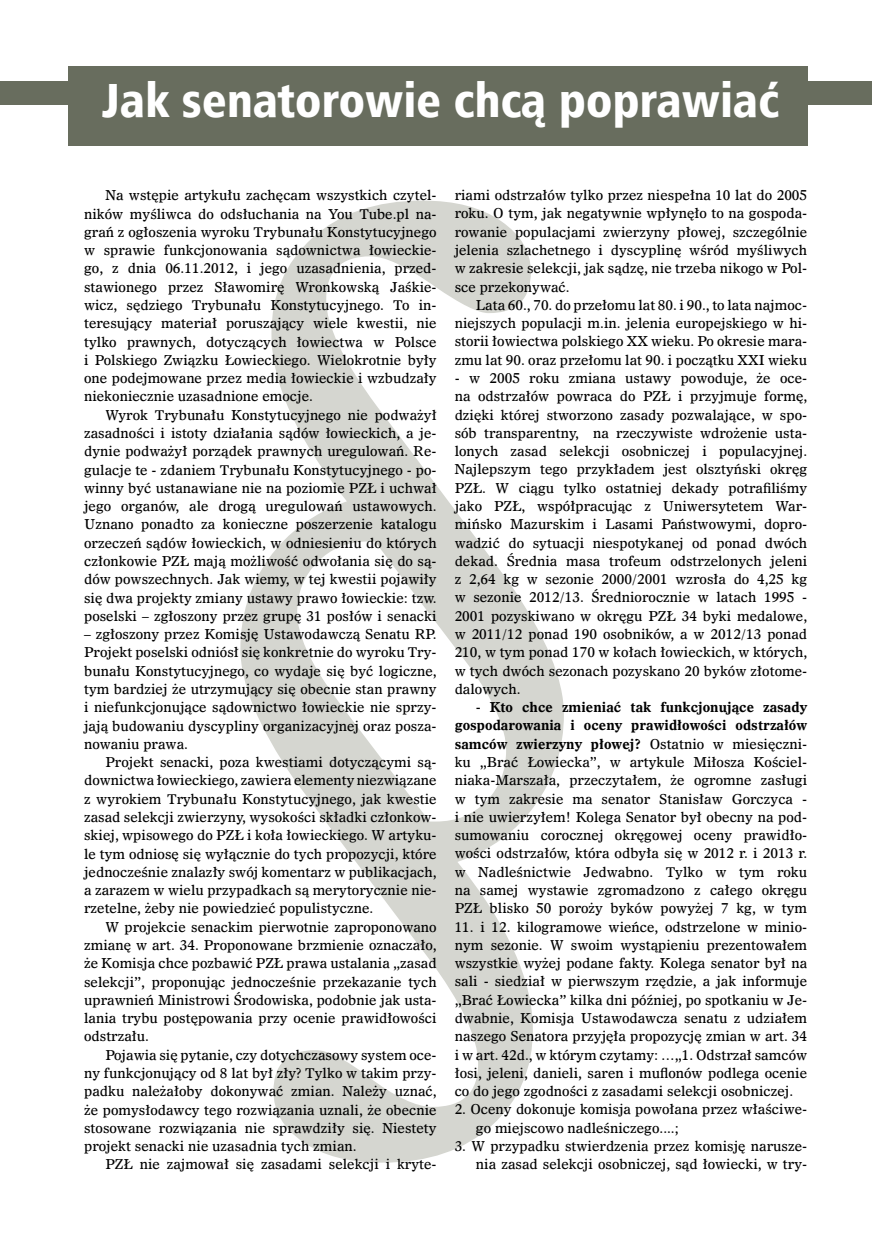
<style>
.page{position:relative;width:872px;height:1242px;background:#fff}
.page>*{position:absolute;margin:0;border:0;box-sizing:border-box;transform-origin:0 0}
.t1{font:1033.05px "Dutch 766 EU";color:#d5d6d0}
.t2{font:48px "Humnst 777 Blk Cn EU";color:#fff}
.t3{font:13.5px/18.3px "Dutch 811 EU";color:#000;text-align:justify}
.s1{font-weight:700}
</style>
<div class="page">
<div style="left:69px;top:66px;width:739px;height:79px;background:#686d5e"></div>
<div style="left:0;top:81px;width:872px;height:24px;background:#686d5e"></div>
<h2 class="t2" style="left:102px;top:70px;width:678px">Jak senatorowie chcą poprawiać</h2>
<p class="t3" style="left:455px;top:186px;width:354px">riami odstrzałów tylko przez niespełna 10 lat do 2005 roku. O tym, jak negatywnie wpłynęło to na gospoda&shy;rowanie populacjami zwierzyny płowej, szczególnie jelenia szlachetnego i dyscyplinę wśród myśliwych w zakresie selekcji, jak sądzę, nie trzeba nikogo w Pol&shy;sce przekonywać.</p>
<p class="t3" style="left:455px;top:296px;width:354px;text-indent:21px">Lata 60., 70. do przełomu lat 80. i 90., to lata najmoc&shy;niejszych populacji m.in. jelenia europejskiego w hi&shy;storii łowiectwa polskiego XX wieku. Po okresie mara&shy;zmu lat 90. oraz przełomu lat 90. i początku XXI wieku</p>
<p class="t3" style="left:455px;top:369px;width:354px">- w 2005 roku zmiana ustawy powoduje, że oce&shy;na odstrzałów powraca do PZŁ i przyjmuje formę, dzięki której stworzono zasady pozwalające, w spo&shy;sób transparentny, na rzeczywiste wdrożenie usta&shy;lonych zasad selekcji osobniczej i populacyjnej.<br>Najlepszym tego przykładem jest olsztyński okręg PZŁ. W ciągu tylko ostatniej dekady potrafiliśmy jako PZŁ, współpracując z Uniwersytetem War&shy;mińsko Mazurskim i Lasami Państwowymi, dopro&shy;wadzić do sytuacji niespotykanej od ponad dwóch dekad. Średnia masa trofeum odstrzelonych jeleni z 2,64 kg w sezonie 2000/2001 wzrosła do 4,25 kg w sezonie 2012/13. Średniorocznie w latach 1995 - 2001 pozyskiwano w okręgu PZŁ 34 byki medalowe, w 2011/12 ponad 190 osobników, a w 2012/13 ponad 210, w tym ponad 170 w kołach łowieckich, w których, w tych dwóch sezonach pozyskano 20 byków złotome&shy;dalowych.</p>
<p class="t3" style="left:455px;top:698px;width:354px;text-indent:21px">- <span class="s1">Kto chce zmieniać tak funkcjonujące zasady gospodarowania i oceny prawidłowości odstrzałów samców zwierzyny płowej?</span> Ostatnio w miesięczni&shy;ku „Brać Łowiecka”, w artykule Miłosza Kościel&shy;niaka-Marszała, przeczytałem, że ogromne zasługi w tym zakresie ma senator Stanisław Gorczyca - i nie uwierzyłem! Kolega Senator był obecny na pod&shy;sumowaniu corocznej okręgowej oceny prawidło&shy;wości odstrzałów, która odbyła się w 2012 r. i 2013 r. w Nadleśnictwie Jedwabno. Tylko w tym roku na samej wystawie zgromadzono z całego okręgu PZŁ blisko 50 poroży byków powyżej 7 kg, w tym</p>
<p class="t3" style="left:455px;top:918px;width:354px">11. i 12. kilogramowe wieńce, odstrzelone w minio&shy;nym sezonie. W swoim wystąpieniu prezentowałem wszystkie wyżej podane fakty. Kolega senator był na sali - siedział w pierwszym rzędzie, a jak informuje „Brać Łowiecka” kilka dni później, po spotkaniu w Je&shy;dwabnie, Komisja Ustawodawcza senatu z udziałem naszego Senatora przyjęła propozycję zmian w art. 34 i w art. 42d., w którym czytamy: …„1. Odstrzał samców łosi, jeleni, danieli, saren i muflonów podlega ocenie co do jego zgodności z zasadami selekcji osobniczej.</p>
<p class="t3" style="left:476px;top:1100px;width:333px;text-indent:-21px">2. Oceny dokonuje komisja powołana przez właściwe&shy;go miejscowo nadleśniczego....;</p>
<p class="t3" style="left:455px;top:1137px;width:354px;text-align:right">3. W przypadku stwierdzenia przez komisję narusze&shy;nia zasad selekcji osobniczej, sąd łowiecki, w try-</p>
<p class="t3" style="left:84px;top:187px;width:354px;text-indent:21px">Na wstępie artykułu zachęcam wszystkich czytel&shy;ników myśliwca do odsłuchania na You Tube.pl na&shy;grań z ogłoszenia wyroku Trybunału Konstytucyjnego w sprawie funkcjonowania sądownictwa łowieckie&shy;go, z dnia 06.11.2012, i jego uzasadnienia, przed&shy;stawionego przez Sławomirę Wronkowską Jaśkie&shy;wicz, sędziego Trybunału Konstytucyjnego. To in&shy;teresujący materiał poruszający wiele kwestii, nie tylko prawnych, dotyczących łowiectwa w Polsce i Polskiego Związku Łowieckiego. Wielokrotnie były one podejmowane przez media łowieckie i wzbudzały niekoniecznie uzasadnione emocje.</p>
<p class="t3" style="left:84px;top:406px;width:354px;text-indent:21px">Wyrok Trybunału Konstytucyjnego nie podważył zasadności i istoty działania sądów łowieckich, a je&shy;dynie podważył porządek prawnych uregulowań. Re&shy;gulacje te - zdaniem Trybunału Konstytucyjnego - po&shy;winny być ustanawiane nie na poziomie PZŁ i uchwał jego organów, ale drogą uregulowań ustawowych.<br>Uznano ponadto za konieczne poszerzenie katalogu orzeczeń sądów łowieckich, w odniesieniu do których członkowie PZŁ mają możliwość odwołania się do są&shy;dów powszechnych. Jak wiemy, w tej kwestii pojawiły się dwa projekty zmiany ustawy prawo łowieckie: tzw. poselski – zgłoszony przez grupę 31 posłów i senacki</p>
<p class="t3" style="left:84px;top:625px;width:354px">– zgłoszony przez Komisję Ustawodawczą Senatu RP.<br>Projekt poselski odniósł się konkretnie do wyroku Try&shy;bunału Konstytucyjnego, co wydaje się być logiczne, tym bardziej że utrzymujący się obecnie stan prawny i niefunkcjonujące sądownictwo łowieckie nie sprzy&shy;jają budowaniu dyscypliny organizacyjnej oraz posza&shy;nowaniu prawa.</p>
<p class="t3" style="left:84px;top:753px;width:354px;text-indent:21px">Projekt senacki, poza kwestiami dotyczącymi są&shy;downictwa łowieckiego, zawiera elementy niezwiązane z wyrokiem Trybunału Konstytucyjnego, jak kwestie zasad selekcji zwierzyny, wysokości składki członkow&shy;skiej, wpisowego do PZŁ i koła łowieckiego. W artyku&shy;le tym odniosę się wyłącznie do tych propozycji, które jednocześnie znalazły swój komentarz w publikacjach, a zarazem w wielu przypadkach są merytorycznie nie&shy;rzetelne, żeby nie powiedzieć populistyczne.</p>
<p class="t3" style="left:84px;top:918px;width:354px;text-indent:21px">W projekcie senackim pierwotnie zaproponowano zmianę w art. 34. Proponowane brzmienie oznaczało, że Komisja chce pozbawić PZŁ prawa ustalania „zasad selekcji”, proponując jednocześnie przekazanie tych uprawnień Ministrowi Środowiska, podobnie jak usta&shy;lania trybu postępowania przy ocenie prawidłowości odstrzału.</p>
<p class="t3" style="left:84px;top:1046px;width:354px;text-indent:21px">Pojawia się pytanie, czy dotychczasowy system oce&shy;ny funkcjonujący od 8 lat był zły? Tylko w takim przy&shy;padku należałoby dokonywać zmian. Należy uznać, że pomysłodawcy tego rozwiązania uznali, że obecnie stosowane rozwiązania nie sprawdziły się. Niestety projekt senacki nie uzasadnia tych zmian.</p>
<p class="t3" style="left:105px;top:1155px;width:333px">PZŁ nie zajmował się zasadami selekcji i kryte-</p>
<h1 class="t1" style="left:141px;top:-73px;width:518px">§</h1>
</div>
